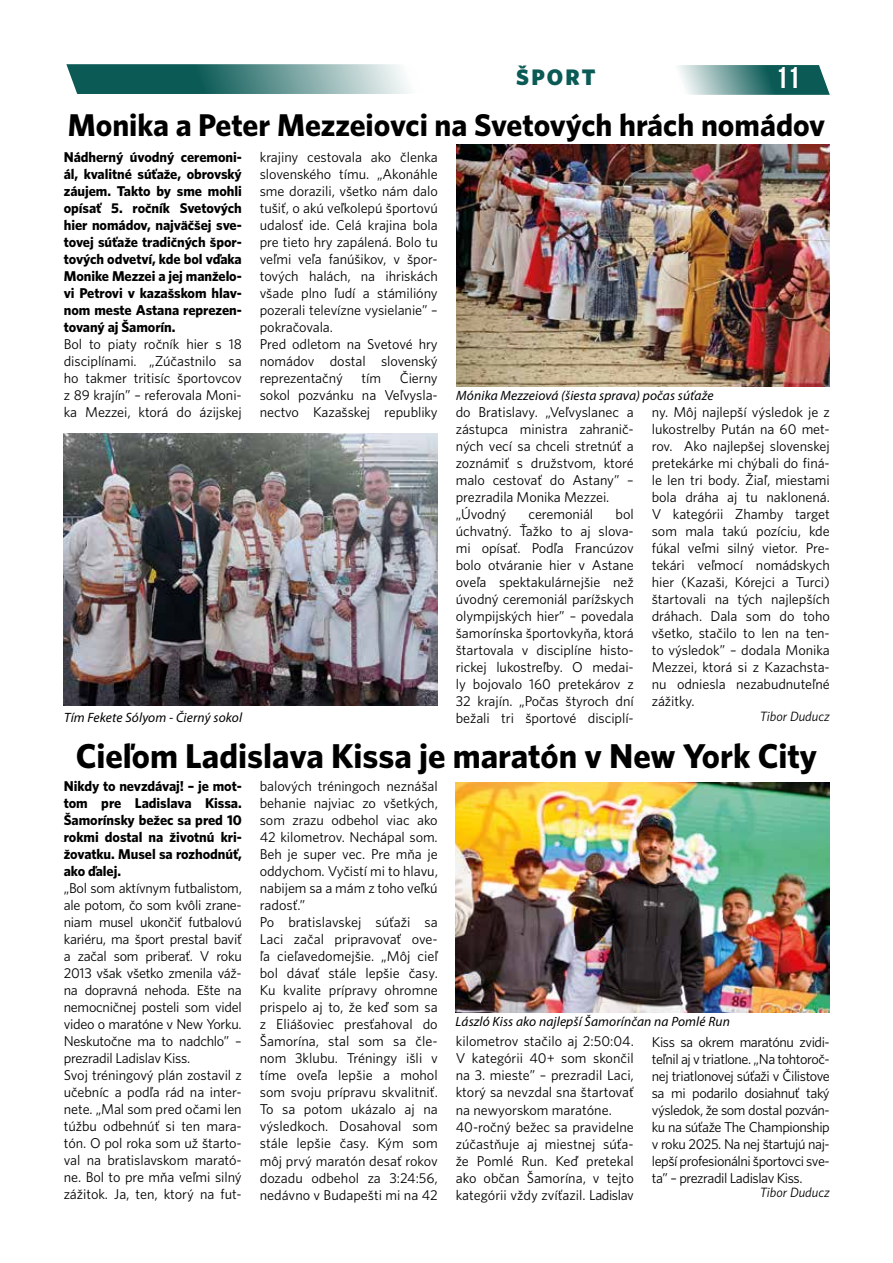
<style>
.page{position:relative;width:893px;height:1263px;background:#fff}
.page>*{position:absolute;margin:0;border:0;box-sizing:border-box;transform-origin:0 0}
.t1{font:34.5px "Whitney CE Bold";color:#000}
.t2{font:31.5px "Whitney CE Bold";color:#000}
.t3{font:30px "Bebas Neue";color:#fff}
.t4{font:22.5px "Whitney CE Black";letter-spacing:.1em;color:#0b5a56}
.t5{font:14.25px/17px "Whitney C Ebook";letter-spacing:-.005em;color:#000;text-align:justify}
.t6{font:14.25px/17px "Whitney CE Bold";letter-spacing:-.005em;color:#000;text-align:justify}
.t7{font:italic 13.5px "Myriad Pro";letter-spacing:.01em;color:#000}
.t8{font:italic 13.5px "Whitney C Ebook";color:#000}
</style>
<div class="page">
<svg style="left:678px;top:65px;width:152px;height:30px;background:#609391"></svg>
<svg style="left:66px;top:64px;width:343px;height:30px;background:#598f8c"></svg>
<img style="left:456px;top:145px;width:374px;height:242px">
<img style="left:64px;top:434px;width:373px;height:272px">
<img style="left:456px;top:782px;width:373px;height:230px">
<h3 class="t4" style="left:516px;top:64px;width:81px">ŠPORT</h3>
<h3 class="t3" style="left:776px;top:61px;width:25px">11</h3>
<h2 class="t2" style="left:68px;top:106px;width:759px">Monika a Peter Mezzeiovci na Svetových hrách nomádov</h2>
<p class="t6" style="left:64px;top:148px;width:180px">Nádherný úvodný ceremoni&shy;ál, kvalitné súťaže, obrovský záujem. Takto by sme mohli opísať 5. ročník Svetových hier nomádov, najväčšej sve&shy;tovej súťaže tradičných špor&shy;tových odvetví, kde bol vďaka Monike Mezzei a jej manželo&shy;vi Petrovi v kazašskom hlav&shy;nom meste Astana reprezen&shy;tovaný aj Šamorín.</p>
<p class="t5" style="left:64px;top:335px;width:180px">Bol to piaty ročník hier s 18 disciplínami. „Zúčastnilo sa ho takmer tritisíc športovcov z 89 krajín” – referovala Moni&shy;ka Mezzei, ktorá do ázijskej</p>
<p class="t5" style="left:260px;top:148px;width:180px;text-align:left">krajiny cestovala ako členka slovenského tímu. „Akonáhle sme dorazili, všetko nám dalo tušiť, o akú veľkolepú športovú udalosť ide. Celá krajina bola pre tieto hry zapálená. Bolo tu veľmi veľa fanúšikov, v špor&shy;tových halách, na ihriskách všade plno ľudí a stámilióny pozerali televízne vysielanie” – pokračovala.<br>Pred odletom na Svetové hry nomádov dostal slovenský reprezentačný</p>
<p class="t5" style="left:260px;top:369px;width:179px;text-indent:140px">Čierny sokol pozvánku na Veľvysla&shy;nectvo Kazašskej republiky</p>
<p class="t5" style="left:361px;top:369px;width:21px">tím</p>
<p class="t7" style="left:64px;top:709px;width:179px">Tím Fekete Sólyom - Čierný sokol</p>
<p class="t7" style="left:456px;top:387px;width:259px">Mónika Mezzeiová (šiesta sprava) počas súťaže</p>
<p class="t5" style="left:456px;top:403px;width:179px;text-align:left">do Bratislavy. „Veľvyslanec a zástupca ministra zahranič&shy;ných vecí sa chceli stretnúť a zoznámiť s družstvom, ktoré malo cestovať do Astany” – prezradila Monika Mezzei. „Úvodný</p>
<p class="t5" style="left:456px;top:505px;width:180px;text-indent:160px">bol úchvatný. Ťažko to aj slova&shy;mi opísať. Podľa Francúzov bolo otváranie hier v Astane oveľa spektakulárnejšie než úvodný ceremoniál parížskych olympijských hier” – povedala šamorínska športovkyňa, ktorá štartovala v disciplíne histo&shy;rickej lukostreľby. O medai&shy;ly bojovalo 160 pretekárov z 32 krajín. „Počas štyroch dní bežali tri športové disciplí-</p>
<p class="t5" style="left:529px;top:505px;width:66px">ceremoniál</p>
<p class="t5" style="left:652px;top:403px;width:179px">ny. Môj najlepší výsledok je z lukostrelby Pután na 60 met&shy;rov. Ako najlepšej slovenskej pretekárke mi chýbali do finá&shy;le len tri body. Žiaľ, miestami bola dráha aj tu naklonená.<br>V kategórii Zhamby target som mala takú pozíciu, kde fúkal veľmi silný vietor. Pre&shy;tekári veľmocí nomádskych hier (Kazaši, Kórejci a Turci) štartovali na tých najlepších dráhach. Dala som do toho všetko, stačilo to len na ten&shy;to výsledok” – dodala Monika Mezzei, ktorá si z Kazachsta&shy;nu odniesla nezabudnuteľné zážitky.</p>
<p class="t8" style="left:760px;top:708px;width:71px">Tibor Duducz</p>
<h1 class="t1" style="left:76px;top:735px;width:743px">Cieľom Ladislava Kissa je maratón v New York City</h1>
<p class="t6" style="left:64px;top:777px;width:180px">Nikdy to nevzdávaj! – je mot&shy;tom pre Ladislava Kissa.<br>Šamorínsky bežec sa pred 10 rokmi dostal na životnú kri&shy;žovatku. Musel sa rozhodnúť, ako ďalej.</p>
<p class="t5" style="left:64px;top:879px;width:180px;text-align:left">„Bol som aktívnym futbalistom, ale potom, čo som kvôli zrane&shy;niam musel ukončiť futbalovú kariéru, ma šport prestal baviť a začal som priberať. V roku<br>2013 však všetko zmenila váž&shy;na dopravná nehoda. Ešte na nemocničnej posteli som videl video o maratóne v New Yorku.<br>Neskutočne ma to nadchlo” – prezradil Ladislav Kiss.<br>Svoj tréningový plán zostavil z učebníc a podľa rád na inter&shy;nete. „Mal som pred očami len túžbu odbehnúť si ten mara&shy;tón. O pol roka som už štarto&shy;val na bratislavskom marató&shy;ne. Bol to pre mňa veľmi silný zážitok. Ja, ten, ktorý na fut-</p>
<p class="t5" style="left:260px;top:777px;width:180px;text-align:left">balových tréningoch neznášal behanie najviac zo všetkých, som zrazu odbehol viac ako<br>42 kilometrov. Nechápal som.<br>Beh je super vec. Pre mňa je oddychom. Vyčistí mi to hlavu, nabijem sa a mám z toho veľkú radosť.”<br>Po bratislavskej súťaži sa<br>Laci začal pripravovať ove&shy;ľa cieľavedomejšie. „Môj cieľ bol dávať stále lepšie časy.<br>Ku kvalite prípravy ohromne prispelo aj to, že keď som sa z Eliášoviec presťahoval do<br>Šamorína, stal som sa čle&shy;nom 3klubu. Tréningy išli v tíme oveľa lepšie a mohol som svoju prípravu skvalitniť.<br>To sa potom ukázalo aj na výsledkoch. Dosahoval som stále lepšie časy. Kým som môj prvý maratón desať rokov dozadu odbehol za 3:24:56, nedávno v Budapešti mi na 42</p>
<p class="t7" style="left:455px;top:1013px;width:276px">László Kiss ako najlepší Šamorínčan na Pomlé Run</p>
<p class="t5" style="left:456px;top:1033px;width:180px;text-align:left">kilometrov stačilo aj 2:50:04.<br>V kategórii 40+ som skončil na 3. mieste” – prezradil Laci, ktorý sa nevzdal sna štartovať na newyorskom maratóne.<br>40-ročný bežec sa pravidelne zúčastňuje aj miestnej súťa&shy;že Pomlé Run. Keď pretekal ako občan Šamorína, v tejto kategórii vždy zvíťazil. Ladislav</p>
<p class="t5" style="left:652px;top:1033px;width:179px">Kiss sa okrem maratónu zvidi&shy;teľnil aj v triatlone. „Na tohtoroč&shy;nej triatlonovej súťaži v Čilistove sa mi podarilo dosiahnuť taký výsledok, že som dostal pozván&shy;ku na súťaže The Championship v roku 2025. Na nej štartujú naj&shy;lepší profesionálni športovci sve&shy;ta” – prezradil Ladislav Kiss.</p>
<p class="t8" style="left:760px;top:1185px;width:71px">Tibor Duducz</p>
</div>
